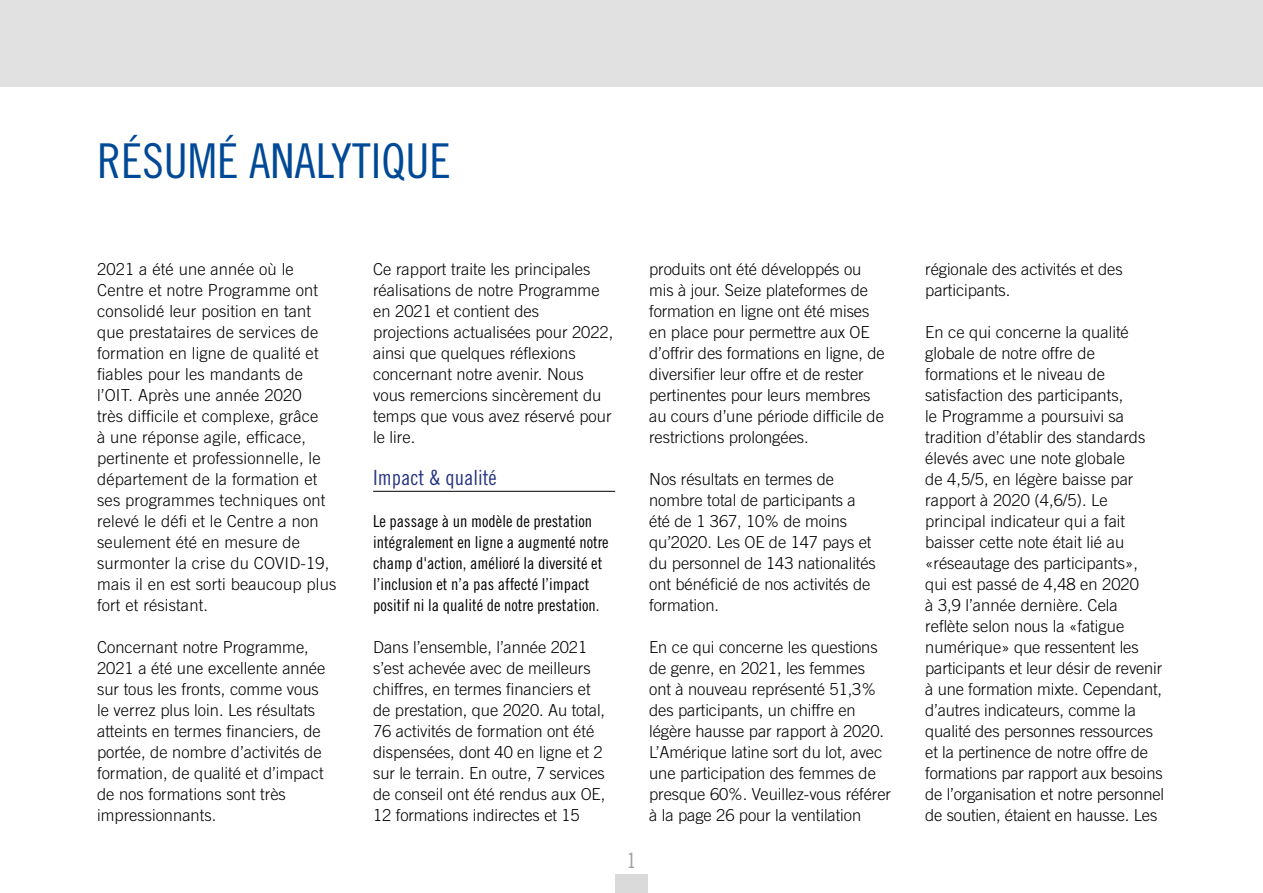
<style>
.page{position:relative;width:1263px;height:893px;background:#fff}
.page>*{position:absolute;margin:0;border:0;box-sizing:border-box;transform-origin:0 0}
.t1{font:48px "Trade Gothic Cond Eighteen";color:#004996}
.t2{font:21px "Trade Gothic Cond Eighteen";color:#283583}
.t3{font:21px "Trade Gothic Cond Eighteen";color:#9d9d9c}
.t4{font:300 16.5px/21px "Trade Gothic";color:#000}
.t5{font:16.5px/21px "Trade Gothic Cond Eighteen";color:#000}
</style>
<div class="page">
<div style="left:0;top:0;width:1263px;height:87px;background:#e2e1e1"></div>
<div style="left:615px;top:874px;width:33px;height:19px;background:#dadada"></div>
<hr style="left:373px;top:491px;width:242px;height:1px;background:#000">
<h1 class="t1" style="left:97px;top:132px;width:355px">RÉSUMÉ ANALYTIQUE</h1>
<p class="t4" style="left:97px;top:258px;width:241px">2021 a été une année où le<br>Centre et notre Programme ont consolidé leur position en tant que prestataires de services de formation en ligne de qualité et fiables pour les mandants de l’OIT. Après une année 2020<br>très difficile et complexe, grâce<br>à une réponse agile, efficace, pertinente et professionnelle, le département de la formation et ses programmes techniques ont relevé le défi et le Centre a non seulement été en mesure de surmonter la crise du COVID-19, mais il en est sorti beaucoup plus fort et résistant.</p>
<p class="t4" style="left:97px;top:636px;width:230px">Concernant notre Programme,<br>2021 a été une excellente année sur tous les fronts, comme vous le verrez plus loin. Les résultats atteints en termes financiers, de portée, de nombre d’activités de formation, de qualité et d’impact de nos formations sont très impressionnants.</p>
<p class="t4" style="left:373px;top:258px;width:242px">Ce rapport traite les principales réalisations de notre Programme en 2021 et contient des projections actualisées pour 2022, ainsi que quelques réflexions concernant notre avenir. Nous vous remercions sincèrement du temps que vous avez réservé pour le lire.</p>
<p class="t2" style="left:373px;top:465px;width:125px">Impact &amp; qualité</p>
<p class="t5" style="left:373px;top:510px;width:237px">Le passage à un modèle de prestation intégralement en ligne a augmenté notre champ d'action, amélioré la diversité et l’inclusion et n’a pas affecté l’impact positif ni la qualité de notre prestation.</p>
<p class="t4" style="left:373px;top:636px;width:234px">Dans l’ensemble, l’année 2021 s’est achevée avec de meilleurs chiffres, en termes financiers et de prestation, que 2020. Au total,<br>76 activités de formation ont été dispensées, dont 40 en ligne et 2 sur le terrain. En outre, 7 services de conseil ont été rendus aux OE,<br>12 formations indirectes et 15</p>
<p class="t3" style="left:627px;top:848px;width:11px">1</p>
<p class="t4" style="left:649px;top:258px;width:237px">produits ont été développés ou mis à jour. Seize plateformes de formation en ligne ont été mises en place pour permettre aux OE d’offrir des formations en ligne, de diversifier leur offre et de rester pertinentes pour leurs membres au cours d’une période difficile de restrictions prolongées.</p>
<p class="t4" style="left:649px;top:468px;width:228px">Nos résultats en termes de nombre total de participants a été de 1 367, 10% de moins qu’2020. Les OE de 147 pays et du personnel de 143 nationalités ont bénéficié de nos activités de formation.</p>
<p class="t4" style="left:649px;top:636px;width:243px">En ce qui concerne les questions de genre, en 2021, les femmes ont à nouveau représenté 51,3% des participants, un chiffre en légère hausse par rapport à 2020.<br>L’Amérique latine sort du lot, avec une participation des femmes de presque 60%. Veuillez-vous référer à la page 26 pour la ventilation</p>
<p class="t4" style="left:925px;top:258px;width:199px">régionale des activités et des participants.</p>
<p class="t4" style="left:925px;top:321px;width:241px">En ce qui concerne la qualité globale de notre offre de formations et le niveau de satisfaction des participants,<br>le Programme a poursuivi sa tradition d’établir des standards élevés avec une note globale<br>de 4,5/5, en légère baisse par rapport à 2020 (4,6/5). Le principal indicateur qui a fait baisser cette note était lié au «réseautage des participants»,<br>qui est passé de 4,48 en 2020<br>à 3,9 l’année dernière. Cela reflète selon nous la «fatigue numérique» que ressentent les participants et leur désir de revenir à une formation mixte. Cependant, d’autres indicateurs, comme la qualité des personnes ressources et la pertinence de notre offre de formations par rapport aux besoins de l’organisation et notre personnel de soutien, étaient en hausse. Les</p>
</div>
